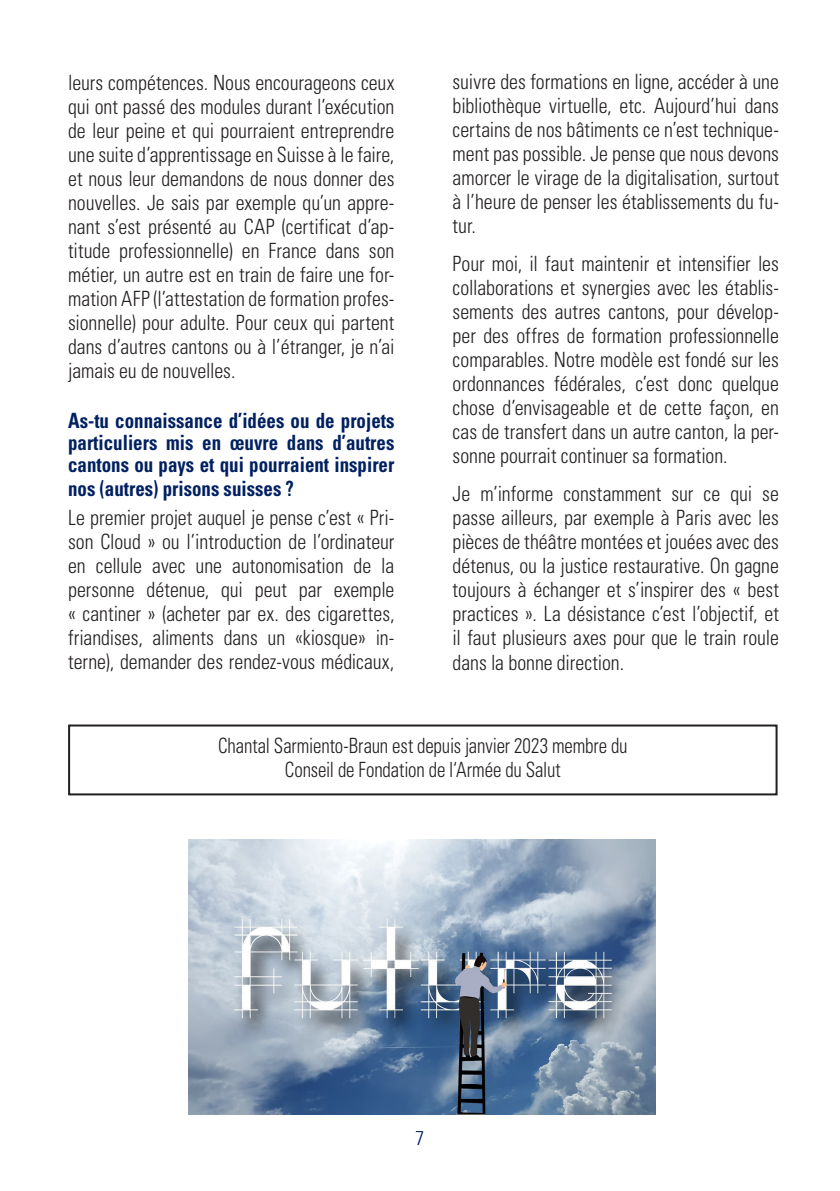
<style>
.page{position:relative;width:840px;height:1191px;background:#fff}
.page>*{position:absolute;margin:0;border:0;box-sizing:border-box;transform-origin:0 0}
.t1{font:300 condensed 21px/24px "Univers LT Std";letter-spacing:-.005em;color:#231f20;text-align:justify;scale:.95 1}
.t2{font:700 condensed 21px/21.8px "Univers LT Std";color:#002060;text-align:justify;scale:.9 1}
.t3{font:300 condensed 21px "Univers LT Std";letter-spacing:-.005em;color:#231f20;scale:.9 1}
.t4{font:300 condensed 20px "Univers LT Std";color:#002060}
</style>
<div class="page">
<img style="left:189px;top:839px;width:466px;height:275px">
<div style="left:68px;top:724px;width:709px;height:71px;border:2px solid #231f20"></div>
<p class="t1" style="left:68px;top:70px;width:345px">leurs compétences. Nous encourageons ceux qui ont passé des modules durant l’exécution de leur peine et qui pourraient entreprendre une suite d’apprentissage en Suisse à le faire, et nous leur demandons de nous donner des nouvelles. Je sais par exemple qu’un appre&shy;nant s’est présenté au CAP (certificat d’ap&shy;titude professionnelle) en France dans son métier, un autre est en train de faire une for&shy;mation AFP (l’attestation de formation profes&shy;sionnelle) pour adulte. Pour ceux qui partent dans d’autres cantons ou à l’étranger, je n’ai jamais eu de nouvelles.</p>
<p class="t2" style="left:68px;top:410px;width:364px">As-tu connaissance d’idées ou de projets particuliers mis en œuvre dans d’autres cantons ou pays et qui pourraient inspirer</p>
<p class="t2" style="left:68px;top:477px;width:252px">nos (autres) prisons suisses ?</p>
<p class="t1" style="left:68px;top:506px;width:345px">Le premier projet auquel je pense c’est « Pri&shy;son Cloud » ou l’introduction de l’ordinateur en cellule avec une autonomisation de la personne détenue, qui peut par exemple « cantiner » (acheter par ex. des cigarettes, friandises, aliments dans un «kiosque» in&shy;terne), demander des rendez-vous médicaux,</p>
<p class="t1" style="left:452px;top:70px;width:345px">suivre des formations en ligne, accéder à une bibliothèque virtuelle, etc. Aujourd’hui dans certains de nos bâtiments ce n’est technique&shy;ment pas possible. Je pense que nous devons amorcer le virage de la digitalisation, surtout à l’heure de penser les établissements du fu&shy;tur.</p>
<p class="t1" style="left:452px;top:252px;width:345px">Pour moi, il faut maintenir et intensifier les collaborations et synergies avec les établis&shy;sements des autres cantons, pour dévelop&shy;per des offres de formation professionnelle comparables. Notre modèle est fondé sur les ordonnances fédérales, c’est donc quelque chose d’envisageable et de cette façon, en cas de transfert dans un autre canton, la per&shy;sonne pourrait continuer sa formation.</p>
<p class="t1" style="left:452px;top:482px;width:345px">Je m’informe constamment sur ce qui se passe ailleurs, par exemple à Paris avec les pièces de théâtre montées et jouées avec des détenus, ou la justice restaurative. On gagne toujours à échanger et s’inspirer des « best practices ». La désistance c’est l’objectif, et il faut plusieurs axes pour que le train roule dans la bonne direction.</p>
<p class="t3" style="left:218px;top:733px;width:456px">Chantal Sarmiento-Braun est depuis janvier 2023 membre du</p>
<p class="t3" style="left:284px;top:757px;width:308px">Conseil de Fondation de l‘Armée du Salut</p>
<p class="t4" style="left:415px;top:1125px;width:10px">7</p>
</div>
